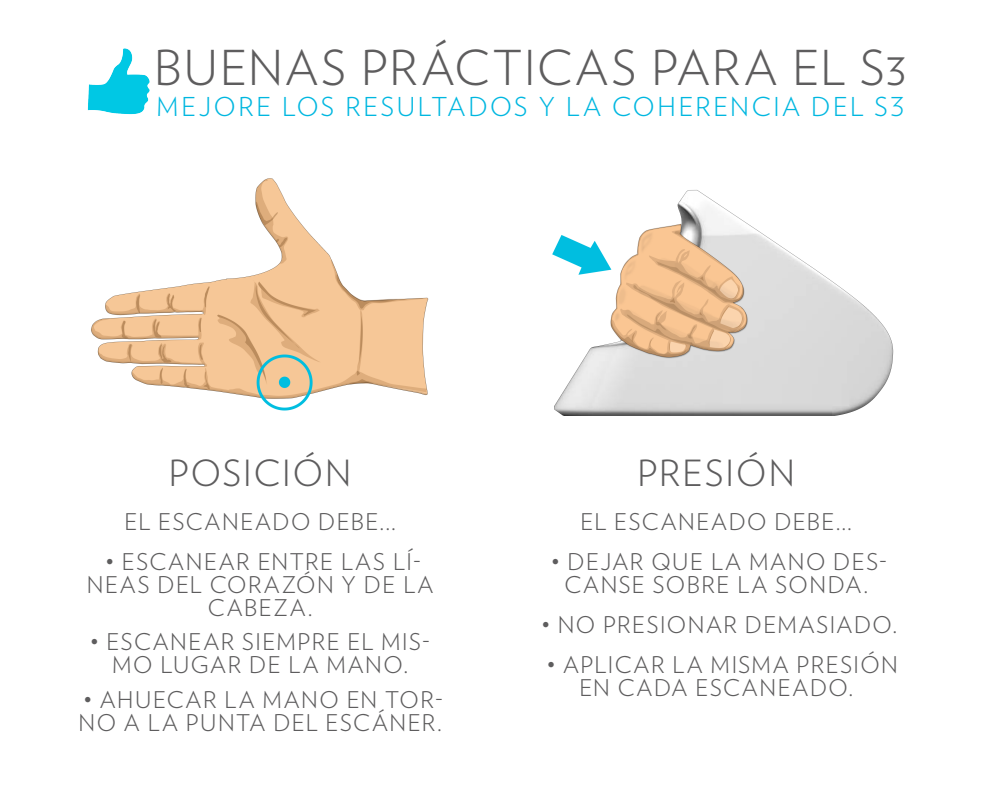
<style>
.page{position:relative;width:1008px;height:792px;background:#fff}
.page>*{position:absolute;margin:0;border:0;box-sizing:border-box;transform-origin:0 0}
.t1{font:300 48px "Verlag";letter-spacing:.02em;color:#5e5d5e}
.t2{font:300 36px "Verlag";color:#5e5d5e}
.t3{font:300 26px "Verlag";letter-spacing:.105em;color:#00b7e0}
.t4{font:300 23px/23px "Verlag";letter-spacing:.065em;color:#5e5d5e}
</style>
<div class="page">
<img style="left:91px;top:178px;width:803px;height:238px">
<img style="left:87px;top:48px;width:63px;height:67px">
<h1 class="t1" style="left:154px;top:32px;width:331px">BU ENAS PRÁCTICAS</h1>
<h1 class="t1" style="left:652px;top:32px;width:60px">PARA</h1>
<h1 class="t1" style="left:792px;top:32px;width:115px">EL S3</h1>
<p class="t3" style="left:156px;top:87px;width:143px">MEJORE LOS</p>
<p class="t3" style="left:345px;top:87px;width:54px">RESULTA</p>
<p class="t3" style="left:468px;top:87px;width:300px">DOS Y LA COHERENCIA</p>
<p class="t3" style="left:811px;top:87px;width:95px">DEL S3</p>
<h2 class="t2" style="left:169px;top:447px;width:45px">POSICIÓ</h2>
<h2 class="t2" style="left:325px;top:447px;width:28px">N</h2>
<p class="t4" style="left:124px;top:509px;width:65px">EL ESCA</p>
<p class="t4" style="left:222px;top:509px;width:175px">NEADO DEBE...</p>
<p class="t4" style="left:106px;top:549px;width:48px">• ESCA</p>
<p class="t4" style="left:186px;top:549px;width:171px">NEAR ENTRE LAS</p>
<p class="t4" style="left:393px;top:549px;width:29px">LÍ -</p>
<p class="t4" style="left:87px;top:572px;width:142px">NEAS DEL CORAZÓ</p>
<p class="t4" style="left:317px;top:572px;width:102px">N Y DE LA</p>
<p class="t4" style="left:208px;top:595px;width:106px">CABEZA.</p>
<p class="t4" style="left:90px;top:629px;width:48px">• ESCA</p>
<p class="t4" style="left:112px;top:629px;width:319px;text-indent:58px">NEAR SI EMPRE EL MIS-<br>MO LUGAR</p>
<p class="t4" style="left:249px;top:652px;width:160px">DE LA MANO.</p>
<p class="t4" style="left:84px;top:687px;width:101px">• AHUECAR</p>
<p class="t4" style="left:225px;top:687px;width:178px">LA MANO EN TOR</p>
<p class="t4" style="left:78px;top:687px;width:366px;text-align:right">-<br>NO A LA PU NTA DEL ESCÁNER.</p>
<h2 class="t2" style="left:637px;top:447px;width:159px">PRESIÓ N</h2>
<p class="t4" style="left:581px;top:509px;width:65px">EL ESCA</p>
<p class="t4" style="left:678px;top:509px;width:175px">NEADO DEBE...</p>
<p class="t4" style="left:552px;top:549px;width:337px;text-align:center">• DEJAR QU E LA MANO DES-<br>CANSE SOBRE LA SONDA.</p>
<p class="t4" style="left:542px;top:612px;width:272px">• NO PRESIO NAR DEMASIA</p>
<p class="t4" style="left:854px;top:612px;width:44px">DO.</p>
<p class="t4" style="left:547px;top:652px;width:63px">• APLICAR</p>
<p class="t4" style="left:579px;top:652px;width:320px;text-indent:93px">LA MISMA PRESIÓ N<br>EN CADA ESCA</p>
<p class="t4" style="left:759px;top:675px;width:95px">NEADO.</p>
</div>
